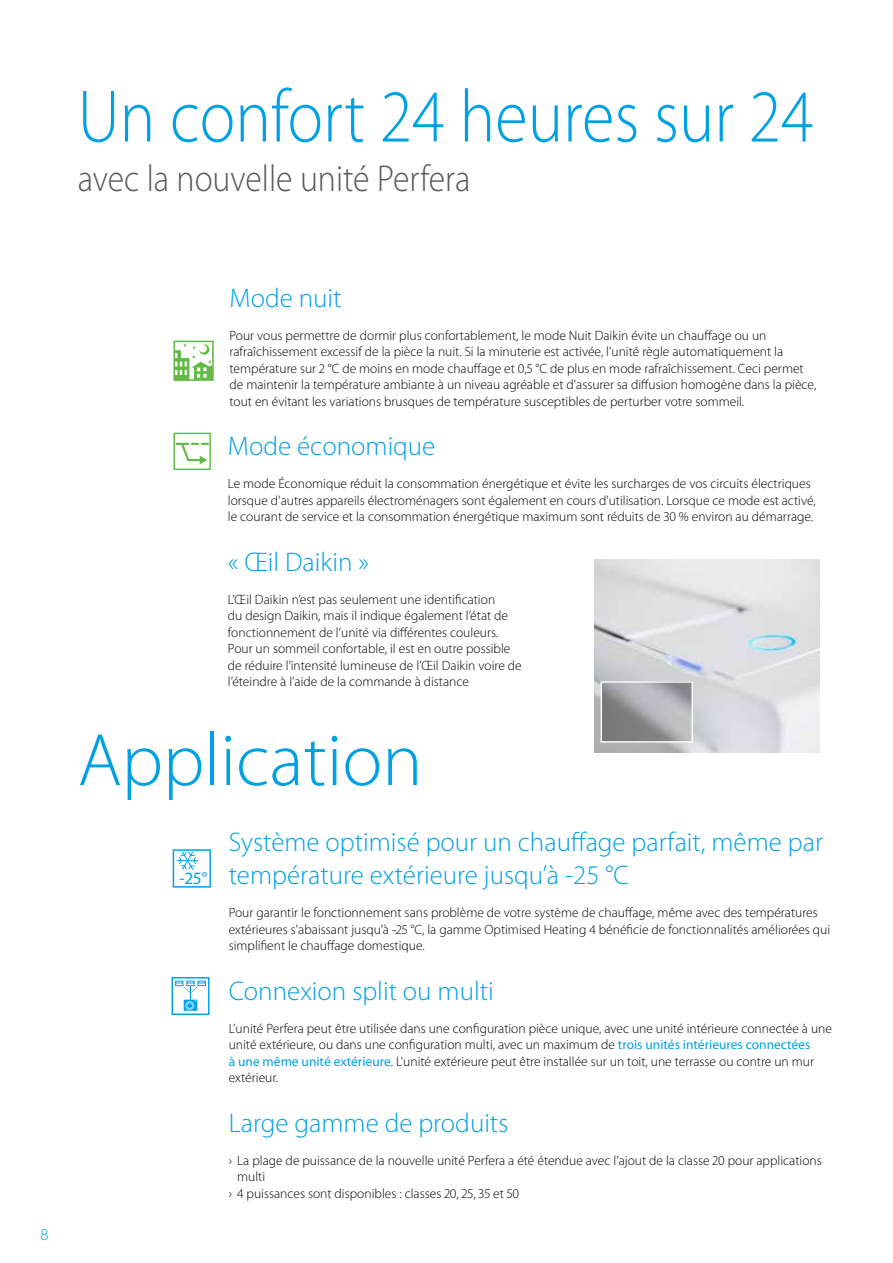
<style>
.page{position:relative;width:893px;height:1263px;background:#fff}
.page>*{position:absolute;margin:0;border:0;box-sizing:border-box;transform-origin:0 0}
.t1{font:300 75px "Myriad Pro";color:#00a1e4;scale:.89 1}
.t2{font:300 75px "Myriad Pro";color:#00a1e4}
.t3{font:300 37.5px "Myriad Pro";color:#58595b;scale:.9 1}
.t4{font:300 27px/33px "Myriad Pro";color:#00a1e4}
.t5{font:17.4px "Myriad Pro";color:#00a1e4}
.t6{font:300 16.5px "Myriad Pro";color:#00a1e4}
.t7{font:300 13.5px/16.5px "Myriad Pro";color:#000}
.s1{font-weight:400;color:#00a1e4}
</style>
<div class="page">
<svg style="left:173px;top:849px;width:38px;height:39px"></svg>
<img style="left:594px;top:559px;width:225px;height:193px">
<img style="left:603px;top:683px;width:88px;height:58px">
<div style="left:601px;top:681px;width:92px;height:62px;border:1px solid #fff"></div>
<svg style="left:173px;top:341px;width:41px;height:40px"></svg>
<svg style="left:172px;top:977px;width:37px;height:38px"></svg>
<svg style="left:174px;top:433px;width:37px;height:37px"></svg>
<h1 class="t1" style="left:78px;top:80px;width:828px">Un confort 24 heures sur 24</h1>
<h2 class="t3" style="left:78px;top:160px;width:438px">avec la nouvelle unité Perfera</h2>
<p class="t6" style="left:40px;top:1226px;width:10px">8</p>
<h3 class="t4" style="left:230px;top:282px;width:114px">Mode nuit</h3>
<p class="t7" style="left:230px;top:327px;width:588px">Pour vous permettre de dormir plus confortablement, le mode Nuit Daikin évite un chauffage ou un rafraîchissement excessif de la pièce la nuit. Si la minuterie est activée, l'unité règle automatiquement la température sur 2 °C de moins en mode chauffage et 0,5 °C de plus en mode rafraîchissement. Ceci permet de maintenir la température ambiante à un niveau agréable et d'assurer sa diffusion homogène dans la pièce, tout en évitant les variations brusques de température susceptibles de perturber votre sommeil.</p>
<h3 class="t4" style="left:228px;top:431px;width:209px">Mode économique</h3>
<p class="t7" style="left:228px;top:476px;width:589px">Le mode Économique réduit la consommation énergétique et évite les surcharges de vos circuits électriques lorsque d'autres appareils électroménagers sont également en cours d'utilisation. Lorsque ce mode est activé, le courant de service et la consommation énergétique maximum sont réduits de 30 % environ au démarrage.</p>
<h3 class="t4" style="left:228px;top:546px;width:143px">« Œil Daikin »</h3>
<p class="t7" style="left:228px;top:591px;width:295px">L’Œil Daikin n’est pas seulement une identification<br>du design Daikin, mais il indique également l’état de fonctionnement de l’unité via différentes couleurs.<br>Pour un sommeil confortable, il est en outre possible de réduire l’intensité lumineuse de l’Œil Daikin voire de l’éteindre à l’aide de la commande à distance</p>
<h1 class="t2" style="left:78px;top:723px;width:346px">Application</h1>
<p class="t5" style="left:179px;top:868px;width:29px">-25°</p>
<h3 class="t4" style="left:229px;top:827px;width:596px">Système optimisé pour un chauffage parfait, même par température extérieure jusqu’à -25 °C</h3>
<p class="t7" style="left:229px;top:905px;width:603px">Pour garantir le fonctionnement sans problème de votre système de chauffage, même avec des températures extérieures s'abaissant jusqu’à -25 °C, la gamme Optimised Heating 4 bénéficie de fonctionnalités améliorées qui simplifient le chauffage domestique.</p>
<h3 class="t4" style="left:229px;top:975px;width:266px">Connexion split ou multi</h3>
<p class="t7" style="left:229px;top:1020px;width:605px">L’unité Perfera peut être utilisée dans une configuration pièce unique, avec une unité intérieure connectée à une unité extérieure, ou dans une configuration multi, avec un maximum de <span class="s1">trois unités intérieures connectées<br>à une même unité extérieure</span>. L'unité extérieure peut être installée sur un toit, une terrasse ou contre un mur extérieur.</p>
<h3 class="t4" style="left:229px;top:1107px;width:281px">Large gamme de produits</h3>
<p class="t7" style="left:229px;top:1152px;width:595px">› La plage de puissance de la nouvelle unité Perfera a été étendue avec l’ajout de la classe 20 pour applications</p>
<p class="t7" style="left:237px;top:1169px;width:30px">multi</p>
<p class="t7" style="left:229px;top:1185px;width:292px">› 4 puissances sont disponibles : classes 20, 25, 35 et 50</p>
</div>
